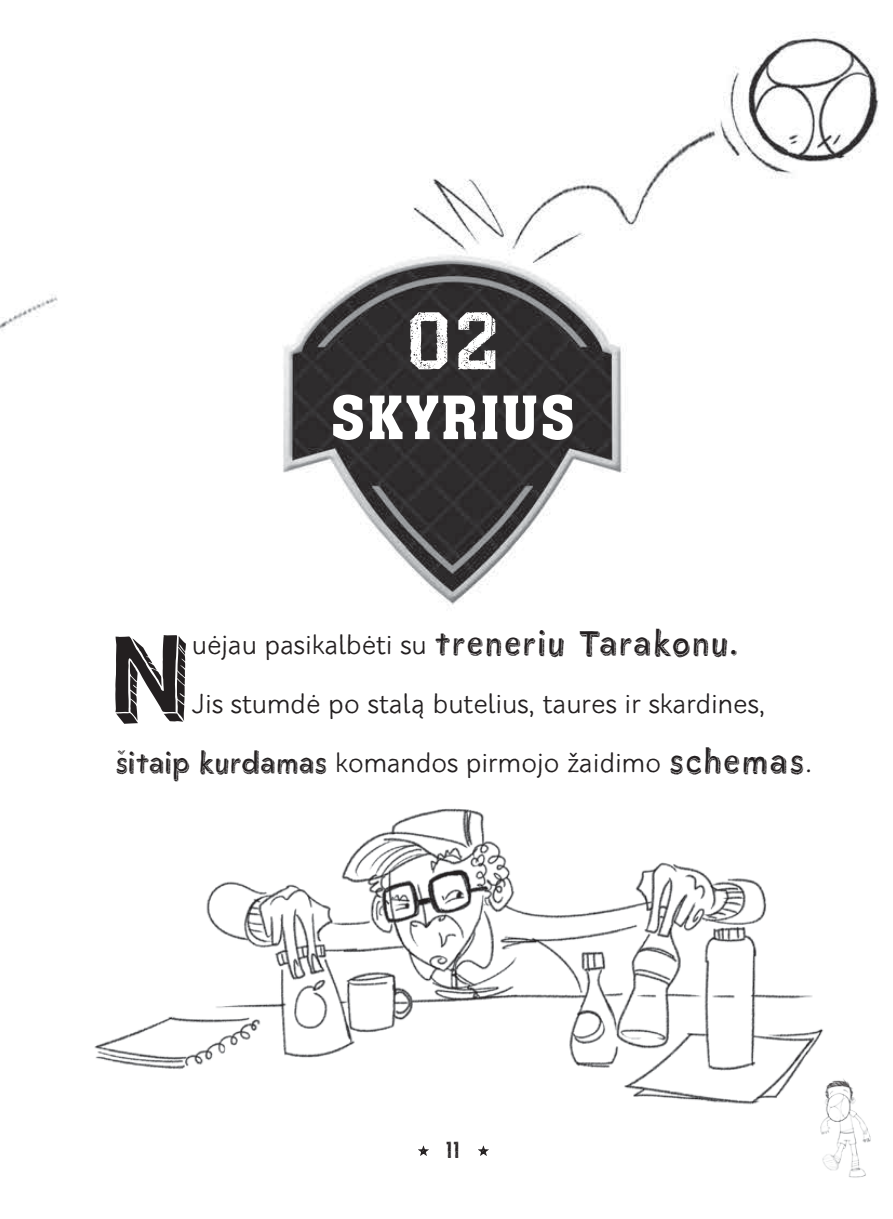
<style>
.page{position:relative;width:893px;height:1219px;background:#fff}
.page>*{position:absolute;margin:0;border:0;box-sizing:border-box;transform-origin:0 0}
.t1{font:107.55px "Bizzle Chizzle OTF Solo";color:#231f20}
.t2{font:78.75px "LHF Distressed Block";color:#fff;scale:1.05 1}
.t3{font:65.25px "Aachen Medium Plain";letter-spacing:.035em;color:#fff}
.t4{font:27px "Mozzart Sketch";letter-spacing:-.005em;color:#231f20}
.t5{font:22.5px "LHF Distressed Block";color:#231f20}
.s1{font-family:"Bizzle Chizzle OTF Solo";font-size:31.5px}
.s2{font-family:"Bizzle Chizzle OTF Solo"}
</style>
<div class="page">
<img style="left:0;top:37px;width:879px;height:1119px">
<svg style="left:418px;top:1145px;width:11px;height:10px"></svg>
<svg style="left:478px;top:1145px;width:11px;height:10px"></svg>
<img style="left:67px;top:797px;width:776px;height:324px">
<img style="left:794px;top:980px;width:85px;height:198px">
<h2 class="t2" style="left:407px;top:293px;width:88px">02</h2>
<h3 class="t3" style="left:331px;top:382px;width:246px">SKYRIUS</h3>
<h1 class="t1" style="left:108px;top:601px;width:85px">N</h1>
<p class="t4" style="left:192px;top:628px;width:548px">uėjau pasikalbėti su <span class="s1">treneriu Tarakonu.</span></p>
<p class="t4" style="left:192px;top:687px;width:575px">Jis stumdė po stalą butelius, taures ir skardines,</p>
<p class="t4" style="left:115px;top:745px;width:698px"><span class="s2">šitaip kurdamas</span> komandos pirmojo žaidimo <span class="s1">schemas</span>.</p>
<p class="t5" style="left:446px;top:1136px;width:15px">11</p>
</div>
